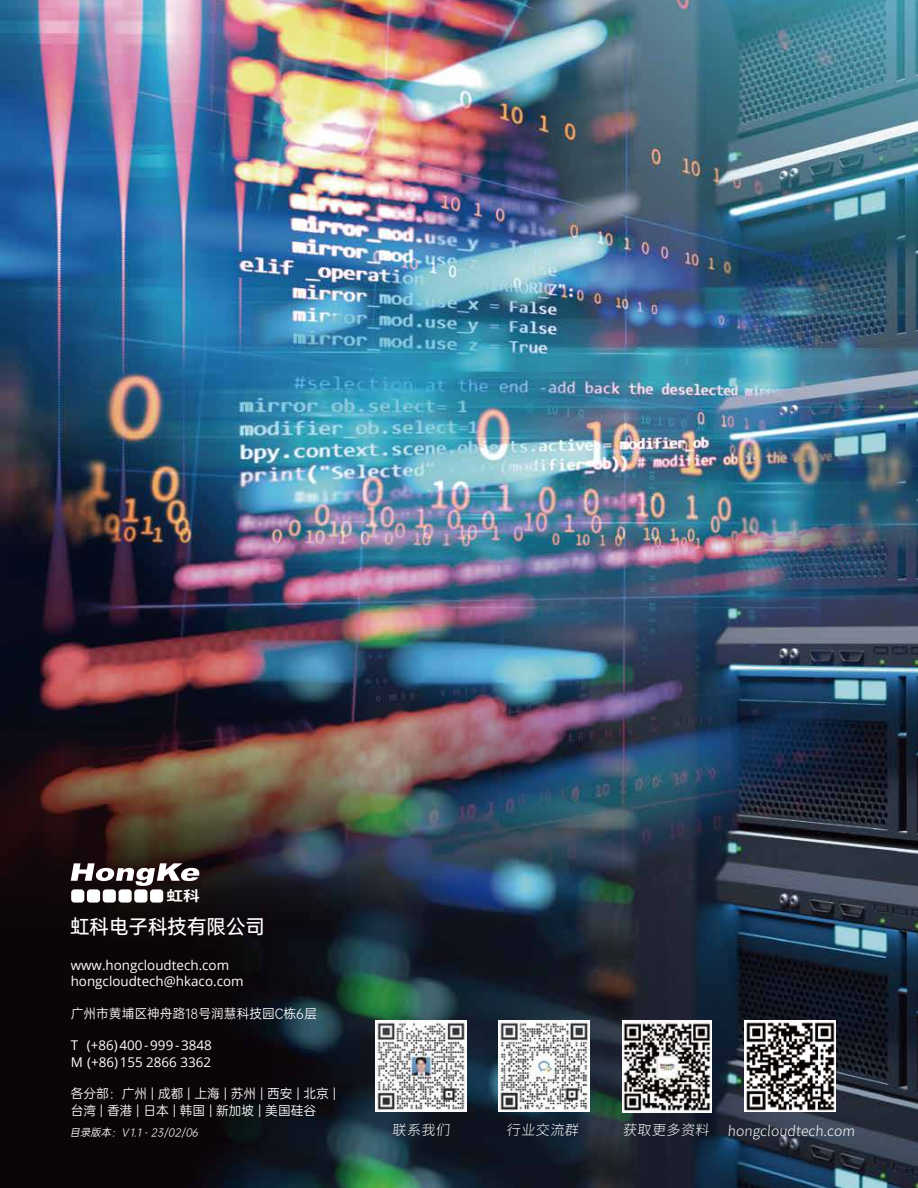
<style>
.page{position:relative;width:918px;height:1188px;background:#fff}
.page>*{position:absolute;margin:0;border:0;box-sizing:border-box;transform-origin:0 0}
.t1{font:19.5px "OPPO Sans M";color:#fff}
.t2{font:700 14.1px "Source Han Sans CN";color:#fff;scale:1.19 1}
.t3{font:300 13.95px "Source Han Sans CN";color:#fff}
.t4{font:13.35px/16px "Open Sans";color:#fff}
.t5{font:12.75px/16.5px "OPPO Sans R";color:#fff}
.t6{font:italic 10.35px "OPPO Sans R";color:#fff}
</style>
<div class="page">
<img style="left:0;top:0;width:918px;height:1188px">
<div style="left:71px;top:889px;width:13px;height:14px;background:#fff;border-radius:3px"></div>
<div style="left:87px;top:889px;width:13px;height:14px;background:#fff;border-radius:3px"></div>
<div style="left:103px;top:889px;width:13px;height:14px;background:#fff;border-radius:3px"></div>
<div style="left:119px;top:889px;width:13px;height:14px;background:#fff;border-radius:3px"></div>
<div style="left:134px;top:889px;width:13px;height:14px;background:#fff;border-radius:3px"></div>
<div style="left:150px;top:889px;width:13px;height:14px;background:#fff;border-radius:3px"></div>
<svg style="left:71px;top:863px;width:129px;height:23px"></svg>
<img style="left:744px;top:1021px;width:91px;height:91px">
<img style="left:622px;top:1021px;width:90px;height:91px">
<img style="left:376px;top:1021px;width:90px;height:90px">
<img style="left:499px;top:1020px;width:91px;height:91px">
<p class="t2" style="left:167px;top:888px;width:29px">虹科</p>
<h1 class="t1" style="left:70px;top:910px;width:197px">虹科电子科技有限公司</h1>
<p class="t4" style="left:71px;top:972px;width:174px">hongcloudtech@hkaco.com</p>
<p class="t4" style="left:71px;top:956px;width:160px">www.hongcloudtech.com</p>
<p class="t5" style="left:71px;top:1005px;width:248px">广州市黄埔区神舟路18号润慧科技园C栋6层</p>
<p class="t4" style="left:71px;top:1037px;width:143px">T (+86)400-999-3848<br>M (+86)155 2866 3362</p>
<p class="t5" style="left:71px;top:1085px;width:267px">各分部：广州 | 成都 | 上海 | 苏州 | 西安 | 北京 |台湾 | 香港 | 日本 | 韩国 | 新加坡 | 美国硅谷</p>
<p class="t6" style="left:70px;top:1124px;width:133px">目录版本：V1.1-23/02/06</p>
<p class="t3" style="left:392px;top:1122px;width:63px">联系我们</p>
<p class="t3" style="left:623px;top:1123px;width:237px">获取更多资料 hongcloudtech.com</p>
<p class="t3" style="left:507px;top:1122px;width:77px">行业交流群</p>
</div>
